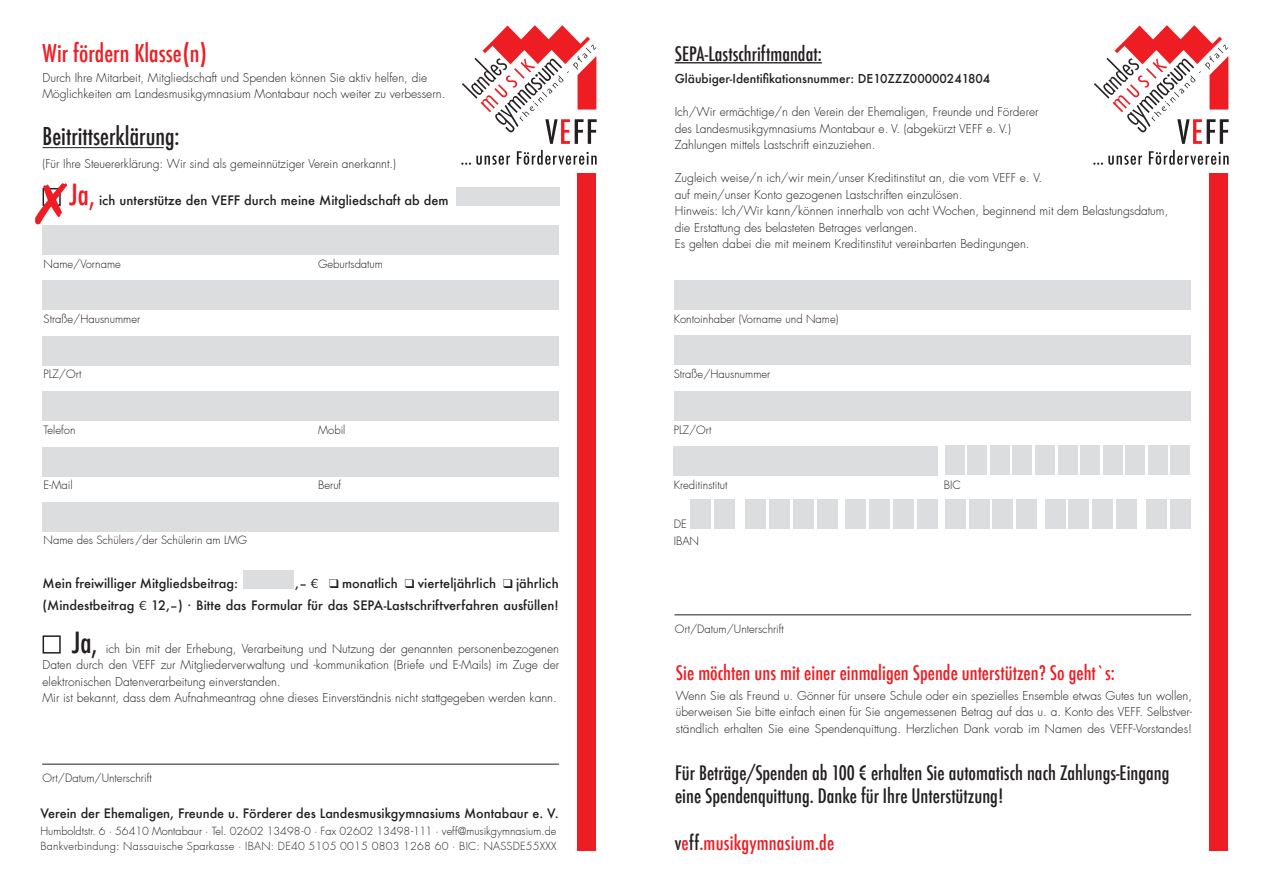
<style>
.page{position:relative;width:1263px;height:893px;background:#fff}
.page>*{position:absolute;margin:0;border:0;box-sizing:border-box;transform-origin:0 0}
.t1{font:500 condensed 28.5px "Futura";color:#ee1d23}
.t2{font:500 condensed 28.5px "Futura";color:#231f20}
.t3{font:500 condensed 24px "Futura";color:#231f20}
.t4{font:500 condensed 24px "Futura";color:#ee1d23}
.t5{font:500 condensed 19.5px/22.5px "Futura";color:#231f20}
.t6{font:500 condensed 19.5px "Futura";color:#ee1d23}
.t7{font:500 12.75px/22.5px "Futura";color:#231f20;text-align:right}
.t8{font:300 12px/16.5px "Futura";color:#231f20}
.t9{font:500 12px "Futura";color:#231f20}
.t10{font:300 11.25px "Futura";color:#231f20}
.t11{font:300 10.95px/15px "Futura";letter-spacing:.02em;color:#231f20}
.s1{font-family:"Futura BT";font-weight:400}
.s2{color:#231f20}
</style>
<div class="page">
<div style="left:243px;top:571px;width:51px;height:18px;background:#dcdddf"></div>
<div style="left:674px;top:280px;width:517px;height:30px;background:#dcdddf"></div>
<div style="left:674px;top:335px;width:517px;height:30px;background:#dcdddf"></div>
<div style="left:674px;top:391px;width:517px;height:30px;background:#dcdddf"></div>
<div style="left:673px;top:447px;width:265px;height:29px;background:#dcdddf"></div>
<div style="left:691px;top:499px;width:20px;height:30px;background:#dcdddf"></div>
<div style="left:714px;top:499px;width:21px;height:30px;background:#dcdddf"></div>
<div style="left:1146px;top:499px;width:20px;height:30px;background:#dcdddf"></div>
<div style="left:1170px;top:499px;width:20px;height:30px;background:#dcdddf"></div>
<div style="left:746px;top:499px;width:20px;height:30px;background:#dcdddf"></div>
<div style="left:793px;top:499px;width:21px;height:30px;background:#dcdddf"></div>
<div style="left:769px;top:499px;width:21px;height:30px;background:#dcdddf"></div>
<div style="left:817px;top:499px;width:20px;height:30px;background:#dcdddf"></div>
<div style="left:845px;top:499px;width:21px;height:30px;background:#dcdddf"></div>
<div style="left:893px;top:499px;width:20px;height:30px;background:#dcdddf"></div>
<div style="left:869px;top:499px;width:20px;height:30px;background:#dcdddf"></div>
<div style="left:917px;top:499px;width:20px;height:30px;background:#dcdddf"></div>
<div style="left:945px;top:499px;width:20px;height:30px;background:#dcdddf"></div>
<div style="left:993px;top:499px;width:20px;height:30px;background:#dcdddf"></div>
<div style="left:969px;top:499px;width:20px;height:30px;background:#dcdddf"></div>
<div style="left:1016px;top:499px;width:21px;height:30px;background:#dcdddf"></div>
<div style="left:1045px;top:499px;width:20px;height:30px;background:#dcdddf"></div>
<div style="left:1092px;top:499px;width:21px;height:30px;background:#dcdddf"></div>
<div style="left:1069px;top:499px;width:20px;height:30px;background:#dcdddf"></div>
<div style="left:1116px;top:499px;width:21px;height:30px;background:#dcdddf"></div>
<div style="left:1125px;top:445px;width:20px;height:30px;background:#dcdddf"></div>
<div style="left:1148px;top:445px;width:19px;height:30px;background:#dcdddf"></div>
<div style="left:1170px;top:445px;width:20px;height:30px;background:#dcdddf"></div>
<div style="left:945px;top:445px;width:19px;height:30px;background:#dcdddf"></div>
<div style="left:990px;top:445px;width:19px;height:30px;background:#dcdddf"></div>
<div style="left:968px;top:445px;width:19px;height:30px;background:#dcdddf"></div>
<div style="left:1013px;top:445px;width:19px;height:30px;background:#dcdddf"></div>
<div style="left:1035px;top:445px;width:19px;height:30px;background:#dcdddf"></div>
<div style="left:1080px;top:445px;width:19px;height:30px;background:#dcdddf"></div>
<div style="left:1058px;top:445px;width:19px;height:30px;background:#dcdddf"></div>
<div style="left:1103px;top:445px;width:19px;height:30px;background:#dcdddf"></div>
<hr style="left:42px;top:764px;width:517px;height:1px;background:#231f20">
<hr style="left:43px;top:147px;width:121px;height:1px;background:#231f20">
<hr style="left:675px;top:62px;width:147px;height:1px;background:#231f20">
<hr style="left:674px;top:614px;width:517px;height:1px;background:#231f20">
<div style="left:43px;top:225px;width:516px;height:29px;background:#dcdddf"></div>
<div style="left:43px;top:280px;width:516px;height:30px;background:#dcdddf"></div>
<div style="left:43px;top:336px;width:516px;height:29px;background:#dcdddf"></div>
<div style="left:43px;top:391px;width:516px;height:30px;background:#dcdddf"></div>
<div style="left:43px;top:447px;width:516px;height:30px;background:#dcdddf"></div>
<div style="left:43px;top:502px;width:516px;height:30px;background:#dcdddf"></div>
<div style="left:577px;top:173px;width:19px;height:677px;background:#ee1d23"></div>
<svg style="left:461px;top:150px;width:136px;height:15px"></svg>
<svg style="left:462px;top:25px;width:135px;height:119px"></svg>
<div style="left:1209px;top:173px;width:19px;height:677px;background:#ee1d23"></div>
<svg style="left:1093px;top:150px;width:136px;height:15px"></svg>
<svg style="left:1094px;top:25px;width:135px;height:119px"></svg>
<div style="left:456px;top:188px;width:103px;height:18px;background:#dcdddf"></div>
<svg style="left:35px;top:183px;width:32px;height:41px"></svg>
<div style="left:43px;top:635px;width:18px;height:19px;border:2px solid #231f20"></div>
<h2 class="t4" style="left:43px;top:38px;width:166px">Wir fördern Klasse(n)</h2>
<p class="t8" style="left:43px;top:70px;width:404px">Durch Ihre Mitarbeit, Mitgliedschaft und Spenden können Sie aktiv helfen, die<br>Möglichkeiten am Landesmusikgymnasium Montabaur noch weiter zu verbessern.</p>
<h2 class="t3" style="left:43px;top:121px;width:139px">Beitrittserklärung:</h2>
<p class="t8" style="left:43px;top:156px;width:355px">(Für Ihre Steuererklärung: Wir sind als gemeinnütziger Verein anerkannt.)</p>
<h1 class="t1" style="left:70px;top:177px;width:27px">Ja,</h1>
<p class="t7" style="left:99px;top:189px;width:351px">ich unterstütze den VEFF durch meine Mitgliedschaft ab dem</p>
<p class="t10" style="left:44px;top:257px;width:79px">Name/Vorname</p>
<p class="t10" style="left:318px;top:257px;width:66px">Geburtsdatum</p>
<p class="t10" style="left:44px;top:312px;width:98px">Straße/Hausnummer</p>
<p class="t10" style="left:44px;top:367px;width:39px">PLZ/Ort</p>
<p class="t10" style="left:44px;top:423px;width:34px">Telefon</p>
<p class="t10" style="left:318px;top:423px;width:29px">Mobil</p>
<p class="t10" style="left:44px;top:478px;width:31px">E-Mail</p>
<p class="t10" style="left:318px;top:478px;width:25px">Beruf</p>
<p class="t10" style="left:44px;top:533px;width:205px">Name des Schülers/der Schülerin am LMG</p>
<p class="t7" style="left:43px;top:572px;width:197px">Mein freiwilliger Mitgliedsbeitrag:</p>
<p class="t7" style="left:43px;top:572px;width:518px">,– <span class="s1">€</span> ❑ monatlich ❑ vierteljährlich ❑ jährlich<br>(Mindestbeitrag <span class="s1">€</span> 12,–) · Bitte das Formular für das SEPA-Lastschriftverfahren ausfüllen!</p>
<h1 class="t2" style="left:72px;top:624px;width:27px">Ja,</h1>
<p class="t8" style="left:43px;top:640px;width:518px;text-indent:63px">ich bin mit der Erhebung, Verarbeitung und Nutzung der genannten personenbezogenen Daten durch den VEFF zur Mitgliederverwaltung und -kommunikation (Briefe und E-Mails) im Zuge der elektronischen Datenverarbeitung einverstanden.<br>Mir ist bekannt, dass dem Aufnahmeantrag ohne dieses Einverständnis nicht stattgegeben werden kann.</p>
<p class="t10" style="left:43px;top:771px;width:111px">Ort/Datum/Unterschrift</p>
<p class="t7" style="left:40px;top:802px;width:520px">Verein der Ehemaligen, Freunde u. Förderer des Landesmusikgymnasiums Montabaur e. V.</p>
<p class="t11" style="left:40px;top:824px;width:518px">Humboldtstr. 6 · 56410 Montabaur · Tel. 02602 13498-0 · Fax 02602 13498-111 · veff@musikgymnasium.de<br>Bankverbindung: Nassauische Sparkasse · IBAN: DE40 5105 0015 0803 1268 60 · BIC: NASSDE55XXX</p>
<h3 class="t5" style="left:675px;top:42px;width:149px">SEPA-Lastschriftmandat:</h3>
<p class="t9" style="left:675px;top:71px;width:317px">Gläubiger-Identifikationsnummer: DE10ZZZ00000241804</p>
<p class="t8" style="left:675px;top:104px;width:365px">Ich/Wir ermächtige/n den Verein der Ehemaligen, Freunde und Förderer des Landesmusikgymnasiums Montabaur e. V. (abgekürzt VEFF e. V.)<br>Zahlungen mittels Lastschrift einzuziehen.</p>
<p class="t8" style="left:675px;top:170px;width:495px">Zugleich weise/n ich/wir mein/unser Kreditinstitut an, die vom VEFF e. V.<br>auf mein/unser Konto gezogenen Lastschriften einzulösen.<br>Hinweis: Ich/Wir kann/können innerhalb von acht Wochen, beginnend mit dem Belastungsdatum, die Erstattung des belasteten Betrages verlangen.<br>Es gelten dabei die mit meinem Kreditinstitut vereinbarten Bedingungen.</p>
<p class="t10" style="left:674px;top:312px;width:166px">Kontoinhaber (Vorname und Name)</p>
<p class="t10" style="left:674px;top:367px;width:98px">Straße/Hausnummer</p>
<p class="t10" style="left:674px;top:423px;width:39px">PLZ/Ort</p>
<p class="t10" style="left:674px;top:478px;width:55px">Kreditinstitut</p>
<p class="t10" style="left:944px;top:478px;width:19px">BIC</p>
<p class="t10" style="left:674px;top:517px;width:15px">DE</p>
<p class="t10" style="left:674px;top:534px;width:27px">IBAN</p>
<p class="t10" style="left:675px;top:622px;width:111px">Ort/Datum/Unterschrift</p>
<h3 class="t6" style="left:676px;top:661px;width:440px">Sie möchten uns mit einer einmaligen Spende unterstützen? So geht`s:</h3>
<p class="t8" style="left:676px;top:688px;width:518px;text-align:justify">Wenn Sie als Freund u. Gönner für unsere Schule oder ein spezielles Ensemble etwas Gutes tun wollen, überweisen Sie bitte einfach einen für Sie angemessenen Betrag auf das u. a. Konto des VEFF. Selbstver&shy;ständlich erhalten Sie eine Spendenquittung. Herzlichen Dank vorab im Namen des VEFF-Vorstandes!</p>
<h3 class="t5" style="left:675px;top:762px;width:496px">Für Beträge/Spenden ab 100 € erhalten Sie automatisch nach Zahlungs-Eingang eine Spendenquittung. Danke für Ihre Unterstützung!</h3>
<h3 class="t6" style="left:675px;top:831px;width:161px"><span class="s2">v</span>e<span class="s2">ff</span>.musikgymnasium.de</h3>
</div>
